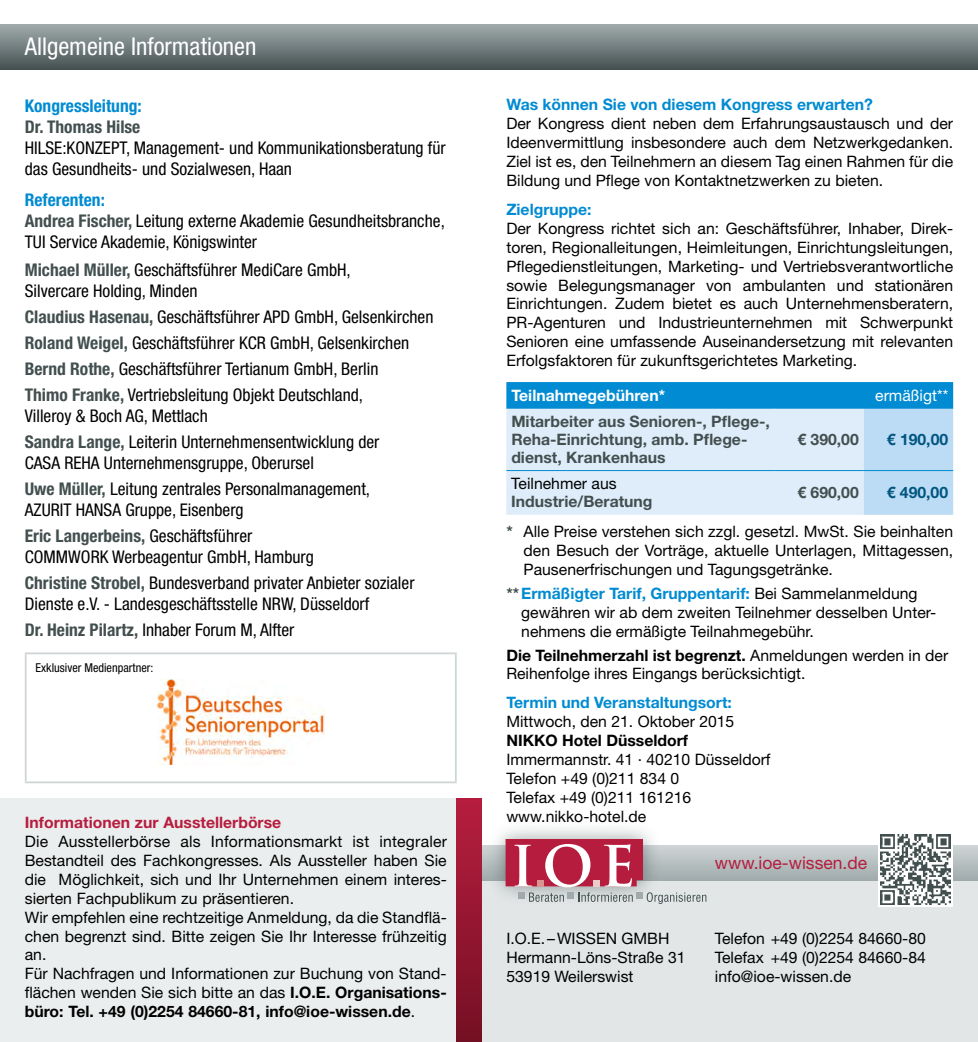
<style>
.page{position:relative;width:978px;height:1042px;background:#fff}
.page>*{position:absolute;margin:0;border:0;box-sizing:border-box;transform-origin:0 0}
.t1{font:condensed 24.5px "Helvetica Neue LT Std";color:#fff}
.t2{font:condensed 17.5px/25.9px "Helvetica Neue LT Std";color:#000}
.t3{font:17.5px "Helvetica Neue LT Std";color:#b61c3e}
.t4{font:700 condensed 17.5px "Helvetica Neue LT Std";color:#008bd2}
.t5{font:700 condensed 17.5px "Helvetica Neue LT Std";color:#434f4f}
.t6{font:15.75px/18.9px "Helvetica Neue LT Std";color:#000}
.t7{font:700 15.75px/18.2px "Helvetica Neue LT Std";color:#434f4f}
.t8{font:700 15.75px "Helvetica Neue LT Std";color:#008bd2}
.t9{font:700 15.75px "Helvetica Neue LT Std";color:#b61c3e}
.t10{font:700 15.75px "Helvetica Neue LT Std";color:#000}
.t11{font:700 15.75px "Helvetica Neue LT Std";color:#fff}
.t12{font:700 15.75px "Helvetica Neue LT Std";color:#005681}
.t13{font:15.75px "Helvetica Neue LT Std";color:#fff}
.t14{font:condensed 12.25px "Helvetica Neue LT Std";color:#000}
.s1{font-weight:700;color:#008bd2}
.s2{font-weight:700;color:#434f4f}
.s3{font-weight:700}
</style>
<div class="page">
<div style="left:0;top:799px;width:481px;height:243px;background:#ebeeee"></div>
<div style="left:481px;top:25px;width:496px;height:44px;background:linear-gradient(to bottom,#9faaac,#485454)"></div>
<div style="left:0;top:25px;width:481px;height:44px;background:linear-gradient(to bottom,#9faaac,#485454)"></div>
<div style="left:481px;top:880px;width:496px;height:162px;background:#e2e6e6"></div>
<svg style="left:706px;top:845px;width:271px;height:35px;background:#b8c0c1"></svg>
<img style="left:481px;top:814px;width:169px;height:98px">
<svg style="left:505px;top:839px;width:201px;height:65px"></svg>
<div style="left:592px;top:880px;width:7px;height:6px;background:#eccbc8"></div>
<svg style="left:878px;top:834px;width:74px;height:73px"></svg>
<img style="left:880px;top:834px;width:70px;height:70px">
<svg style="left:506px;top:382px;width:446px;height:133px;background:#add6f1"></svg>
<hr style="left:506px;top:408px;width:268px;height:1px;background:#008bd2">
<hr style="left:774px;top:408px;width:89px;height:1px;background:#008bd2">
<hr style="left:863px;top:408px;width:89px;height:1px;background:#008bd2">
<hr style="left:506px;top:470px;width:268px;height:1px;background:#008bd2">
<hr style="left:774px;top:470px;width:89px;height:1px;background:#008bd2">
<hr style="left:863px;top:470px;width:89px;height:1px;background:#008bd2">
<div style="left:456px;top:799px;width:25px;height:243px;background:linear-gradient(to bottom,#b71e3f,#741023)"></div>
<hr style="left:25px;top:652px;width:431px;height:2px;background:#cfd5d6">
<hr style="left:25px;top:654px;width:2px;height:127px;background:#cfd5d6">
<hr style="left:455px;top:654px;width:1px;height:127px;background:#cfd5d6">
<hr style="left:25px;top:781px;width:431px;height:2px;background:#cfd5d6">
<img style="left:157px;top:679px;width:167px;height:86px">
<h1 class="t1" style="left:25px;top:32px;width:233px">Allgemeine Informationen</h1>
<p class="t4" style="left:25px;top:95px;width:118px">Kongressleitung:</p>
<p class="t5" style="left:25px;top:116px;width:117px">Dr. Thomas Hilse</p>
<p class="t2" style="left:25px;top:137px;width:422px;line-height:21px">HILSE:KONZEPT, Management- und Kommunikationsberatung für das Gesundheits- und Sozialwesen, Haan</p>
<p class="t2" style="left:25px;top:189px;width:421px;line-height:21px"><span class="s1">Referenten:<br></span><span class="s2">Andrea Fischer,</span> Leitung externe Akademie Gesundheitsbranche,<br>TUI Service Akademie, Königswinter</p>
<p class="t2" style="left:25px;top:259px;width:327px;line-height:21px"><span class="s2">Michael Müller,</span> Geschäftsführer MediCare GmbH,<br>Silvercare Holding, Minden</p>
<p class="t2" style="left:25px;top:304px;width:410px"><span class="s2">Claudius Hasenau,</span> Geschäftsführer APD GmbH, Gelsenkirchen <span class="s2">Roland Weigel,</span> Geschäftsführer KCR GmbH, Gelsenkirchen <span class="s2">Bernd Rothe,</span> Geschäftsführer Tertianum GmbH, Berlin<br><span class="s2">Thimo Franke,</span> Vertriebsleitung Objekt Deutschland,</p>
<p class="t2" style="left:25px;top:403px;width:356px">Villeroy &amp; Boch AG, Mettlach<br><span class="s2">Sandra Lange,</span> Leiterin Unternehmensentwicklung der</p>
<p class="t2" style="left:25px;top:450px;width:347px">CASA REHA Unternehmensgruppe, Oberursel<br><span class="s2">Uwe Müller,</span> Leitung zentrales Personalmanagement,</p>
<p class="t2" style="left:25px;top:497px;width:229px">AZURIT HANSA Gruppe, Eisenberg<br><span class="s2">Eric Langerbeins,</span> Geschäftsführer</p>
<p class="t2" style="left:25px;top:543px;width:391px">COMMWORK Werbeagentur GmbH, Hamburg<br><span class="s2">Christine Strobel,</span> Bundesverband privater Anbieter sozialer</p>
<p class="t2" style="left:25px;top:590px;width:346px">Dienste e.V. - Landesgeschäftsstelle NRW, Düsseldorf<br><span class="s2">Dr. Heinz Pilartz,</span> Inhaber Forum M, Alfter</p>
<p class="t14" style="left:36px;top:660px;width:119px">Exklusiver Medienpartner:</p>
<p class="t9" style="left:25px;top:813px;width:258px">Informationen zur Ausstellerbörse</p>
<p class="t6" style="left:25px;top:832px;width:423px">Die Ausstellerbörse als Informationsmarkt ist integraler Bestandteil des Fachkongresses. Als Aussteller haben Sie die Möglichkeit, sich und Ihr Unternehmen einem interes&shy;sierten Fachpublikum zu präsentieren.<br>Wir empfehlen eine rechtzeitige Anmeldung, da die Standflä&shy;chen begrenzt sind. Bitte zeigen Sie Ihr Interesse frühzeitig an.<br>Für Nachfragen und Informationen zur Buchung von Stand&shy;flächen wenden Sie sich bitte an das <span class="s3">I.O.E. Organisations&shy;büro: Tel. +49 (0)2254 84660-81, info@ioe-wissen.de</span>.</p>
<p class="t8" style="left:506px;top:95px;width:368px">Was können Sie von diesem Kongress erwarten?</p>
<p class="t6" style="left:506px;top:114px;width:448px;text-align:justify">Der Kongress dient neben dem Erfahrungsaustausch und der Ideenvermittlung insbesondere auch dem Netzwerkgedanken.<br>Ziel ist es, den Teilnehmern an diesem Tag einen Rahmen für die Bildung und Pflege von Kontaktnetzwerken zu bieten.</p>
<p class="t8" style="left:506px;top:200px;width:87px">Zielgruppe:</p>
<p class="t6" style="left:506px;top:219px;width:448px;text-align:justify">Der Kongress richtet sich an: Geschäftsführer, Inhaber, Direk&shy;toren, Regionalleitungen, Heimleitungen, Einrichtungsleitungen, Pflegedienstleitungen, Marketing- und Vertriebsverantwortliche sowie Belegungsmanager von ambulanten und stationären Einrichtungen. Zudem bietet es auch Unternehmensberatern, PR-Agenturen und Industrieunternehmen mit Schwerpunkt Senioren eine umfassende Auseinandersetzung mit relevanten Erfolgsfaktoren für zukunftsgerichtetes Marketing.</p>
<p class="t11" style="left:511px;top:385px;width:155px">Teilnahmegebühren*</p>
<p class="t13" style="left:875px;top:386px;width:74px">ermäßigt**</p>
<p class="t7" style="left:511px;top:412px;width:260px">Mitarbeiter aus Senioren-, Pflege-,<br>Reha-Einrichtung, amb. Pflege&shy;dienst, Krankenhaus</p>
<p class="t7" style="left:797px;top:430px;width:63px">€ 390,00</p>
<p class="t12" style="left:886px;top:430px;width:63px">€ 190,00</p>
<p class="t6" style="left:511px;top:474px;width:107px">Teilnehmer aus</p>
<p class="t7" style="left:511px;top:492px;width:143px">Industrie/Beratung</p>
<p class="t7" style="left:797px;top:483px;width:63px">€ 690,00</p>
<p class="t12" style="left:886px;top:483px;width:63px">€ 490,00</p>
<p class="t6" style="left:523px;top:522px;width:431px;text-align:justify;text-indent:-17px"><span class="s2">*</span> Alle Preise verstehen sich zzgl. gesetzl. MwSt. Sie beinhalten den Besuch der Vorträge, aktuelle Unterlagen, Mittagessen, Pausenerfrischungen und Tagungsgetränke.</p>
<p class="t6" style="left:521px;top:583px;width:416px;text-indent:-15px"><span class="s2">**</span><span class="s1">Ermäßigter Tarif, Gruppentarif:</span> Bei Sammelanmeldung gewähren wir ab dem zweiten Teilnehmer desselben Unter&shy;nehmens die ermäßigte Teilnahmegebühr.</p>
<p class="t6" style="left:506px;top:645px;width:443px"><span class="s3">Die Teilnehmerzahl ist begrenzt.</span> Anmeldungen werden in der<br>Reihenfolge ihres Eingangs berücksichtigt.</p>
<p class="t8" style="left:506px;top:693px;width:227px">Termin und Veranstaltungsort:</p>
<p class="t6" style="left:506px;top:712px;width:229px">Mittwoch, den 21. Oktober 2015</p>
<p class="t10" style="left:506px;top:731px;width:183px">NIKKO Hotel Düsseldorf</p>
<p class="t6" style="left:506px;top:750px;width:266px">Immermannstr. 41 · 40210 Düsseldorf<br>Telefon +49 (0)211 834 0<br>Telefax +49 (0)211 161216 www.nikko-hotel.de</p>
<p class="t3" style="left:714px;top:852px;width:154px">www.ioe-wissen.de</p>
<p class="t6" style="left:506px;top:929px;width:181px">I.O.E. –WISSEN GMBH<br>Hermann-Löns-Straße 31<br>53919 Weilerswist</p>
<p class="t6" style="left:714px;top:929px;width:212px;text-align:justify">Telefon +49 (0)2254 84660-80<br>Telefax +49 (0)2254 84660-84 info@ioe-wissen.de</p>
</div>
